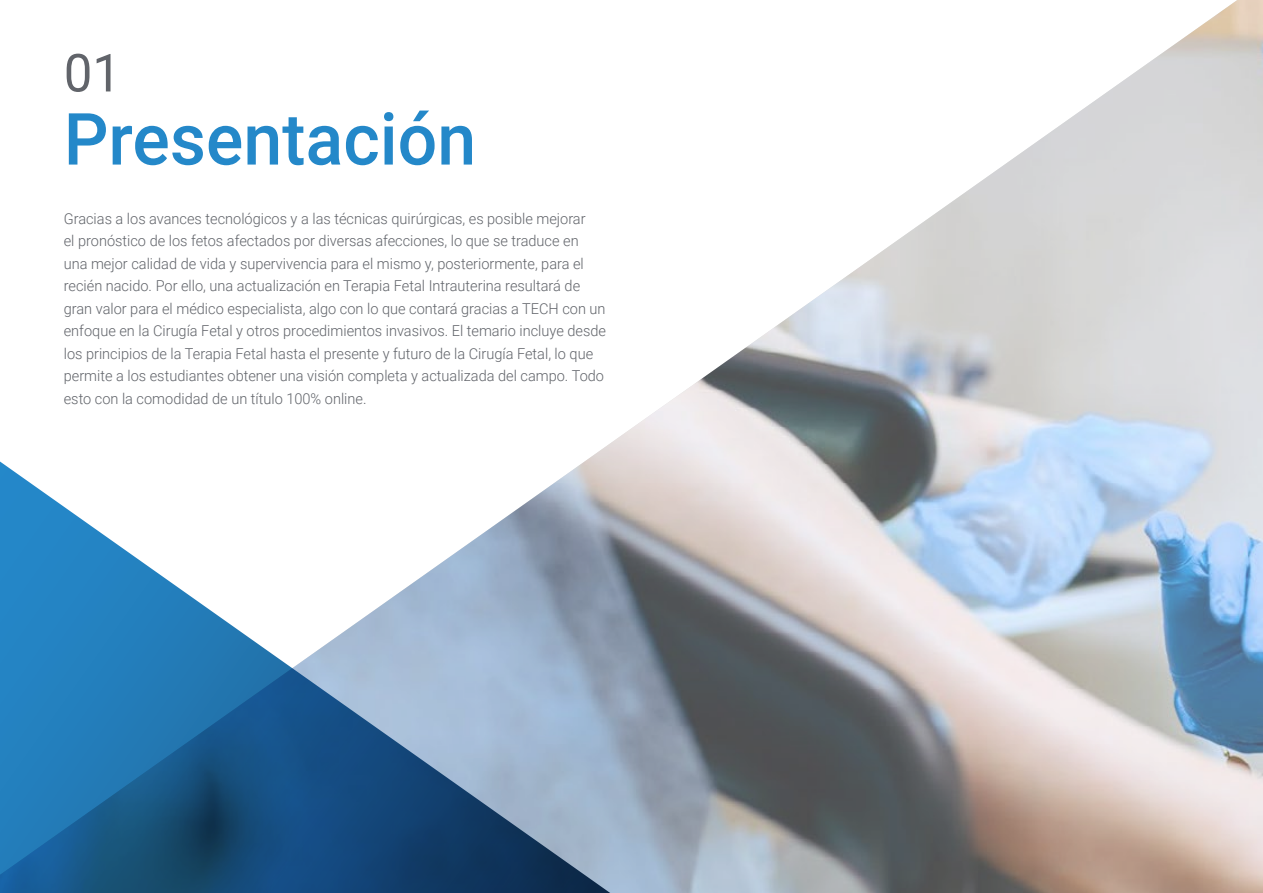
<style>
.page{position:relative;width:1263px;height:893px;background:#fff}
.page>*{position:absolute;margin:0;border:0;box-sizing:border-box;transform-origin:0 0}
.t1{font:500 72px "Roboto";color:#2488c9}
.t2{font:52.5px "Roboto";color:#61646a}
.t3{font:300 15px/22.5px "Roboto";color:#61646a}
</style>
<div class="page">
<img style="left:607px;top:0;width:656px;height:893px">
<svg style="left:0;top:446px;width:640px;height:447px"></svg>
<h2 class="t2" style="left:64px;top:36px;width:59px">01</h2>
<h1 class="t1" style="left:64px;top:89px;width:414px">Presentación</h1>
<p class="t3" style="left:64px;top:207px;width:544px">Gracias a los avances tecnológicos y a las técnicas quirúrgicas, es posible mejorar<br>el pronóstico de los fetos afectados por diversas afecciones, lo que se traduce en una mejor calidad de vida y supervivencia para el mismo y, posteriormente, para el recién nacido. Por ello, una actualización en Terapia Fetal Intrauterina resultará de gran valor para el médico especialista, algo con lo que contará gracias a TECH con un enfoque en la Cirugía Fetal y otros procedimientos invasivos. El temario incluye desde los principios de la Terapia Fetal hasta el presente y futuro de la Cirugía Fetal, lo que permite a los estudiantes obtener una visión completa y actualizada del campo. Todo esto con la comodidad de un título 100% online.</p>
</div>
